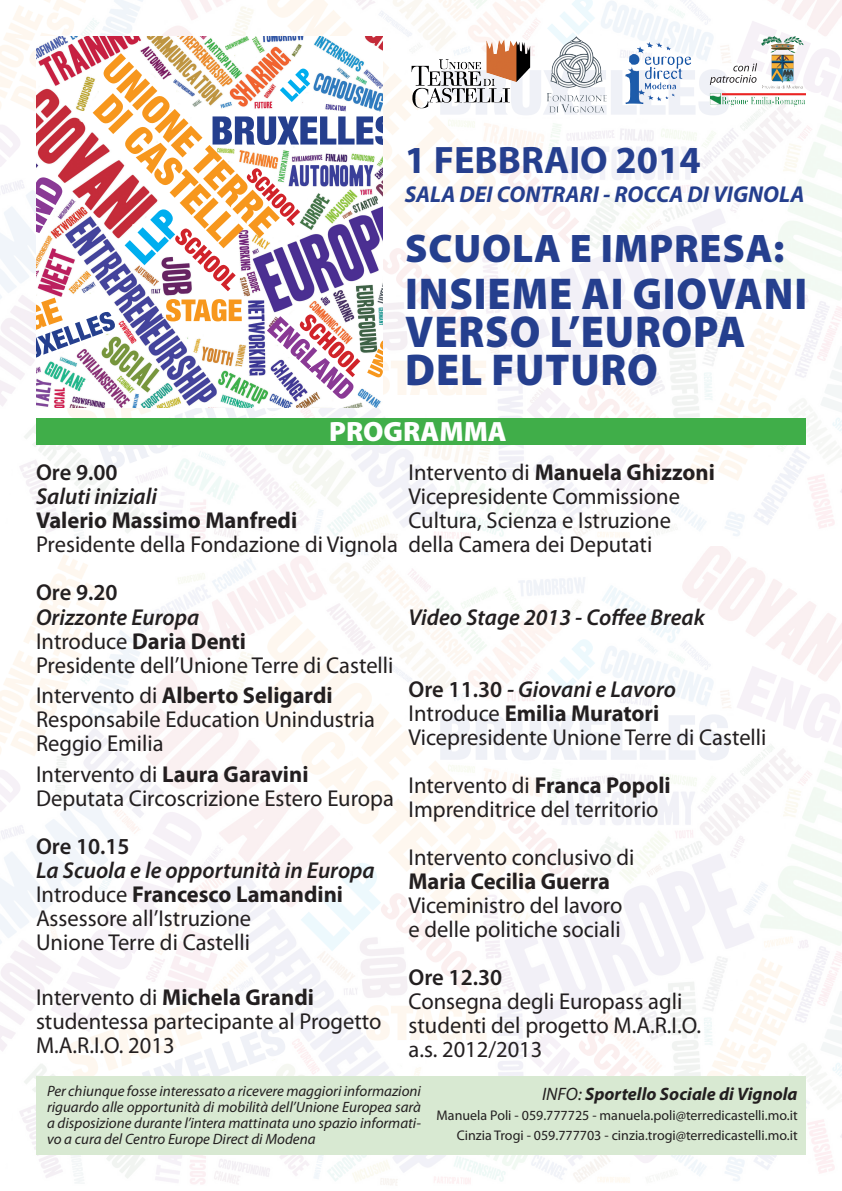
<style>
.page{position:relative;width:842px;height:1191px;background:#fff}
.page>*{position:absolute;margin:0;border:0;box-sizing:border-box;transform-origin:0 0}
.t1{font:900 44.8px "Myriad Pro";letter-spacing:.02em;color:#253f8e;scale:.94 1}
.t2{font:900 40px "Myriad Pro";letter-spacing:.02em;color:#253f8e}
.t3{font:700 38.4px "Myriad Pro";color:#253f8e}
.t4{font:900 28px "Myriad Pro";color:#fff}
.t5{font:23px/24px "Myriad Pro";color:#231f20}
.t6{font:700 23px "Myriad Pro";color:#231f20}
.t7{font:italic 600 23px "Myriad Pro";color:#231f20}
.t8{font:600 23px "Myriad Pro";color:#231f20}
.t9{font:italic 700 23px "Myriad Pro";color:#253f8e}
.t10{font:italic 700 18px "Myriad Pro";color:#231f20}
.t11{font:italic 15px/16px "Myriad Pro";color:#231f20;text-align:justify}
.t12{font:14px "Myriad Pro";color:#231f20}
.s1{font-weight:400}
.s2{font-style:normal}
.s3{font-weight:700}
</style>
<div class="page">
<div style="left:0;top:0;width:842px;height:1191px;background:linear-gradient(to right,#fcfafb,#fbfafb)"></div>
<svg style="left:0;top:0;width:842px;height:518px"></svg>
<div style="left:36px;top:418px;width:770px;height:27px;background:#40ae49"></div>
<div style="left:36px;top:1076px;width:770px;height:79px;background:#d8e9d2"></div>
<p class="t3" style="left:405px;top:135px;width:297px">1 FEBBRAIO 2014</p>
<p class="t9" style="left:405px;top:179px;width:401px">SALA DEI CONTRARI - ROCCA DI VIGNOLA</p>
<p class="t2" style="left:405px;top:222px;width:381px">SCUOLA E IMPRESA:</p>
<p class="t1" style="left:405px;top:264px;width:429px">INSIEME AI GIOVANI</p>
<p class="t1" style="left:405px;top:302px;width:364px">VERSO L’EUROPA</p>
<p class="t1" style="left:405px;top:340px;width:270px">DEL FUTURO</p>
<p class="t4" style="left:329px;top:413px;width:179px">PROGRAMMA</p>
<p class="t8" style="left:36px;top:458px;width:83px">Ore 9.00</p>
<p class="t7" style="left:36px;top:482px;width:122px">Saluti iniziali</p>
<p class="t6" style="left:36px;top:506px;width:263px">Valerio Massimo Manfredi</p>
<p class="t5" style="left:36px;top:532px;width:363px">Presidente della Fondazione di Vignola</p>
<p class="t8" style="left:36px;top:578px;width:83px">Ore 9.20</p>
<p class="t7" style="left:36px;top:602px;width:165px">Orizzonte Europa</p>
<p class="t6" style="left:36px;top:626px;width:212px"><span class="s1">Introduce</span> Daria Denti</p>
<p class="t5" style="left:36px;top:652px;width:359px">Presidente dell’Unione Terre di Castelli</p>
<p class="t6" style="left:36px;top:680px;width:298px"><span class="s1">Intervento di</span> Alberto Seligardi</p>
<p class="t5" style="left:36px;top:707px;width:340px">Responsabile Education Unindustria</p>
<p class="t5" style="left:36px;top:731px;width:129px">Reggio Emilia</p>
<p class="t6" style="left:36px;top:759px;width:274px"><span class="s1">Intervento di</span> Laura Garavini</p>
<p class="t5" style="left:36px;top:786px;width:359px">Deputata Circoscrizione Estero Europa</p>
<p class="t8" style="left:36px;top:832px;width:95px">Ore 10.15</p>
<p class="t7" style="left:36px;top:856px;width:340px">La Scuola e le opportunità in Europa</p>
<p class="t6" style="left:36px;top:879px;width:309px"><span class="s1">Introduce</span> Francesco Lamandini</p>
<p class="t5" style="left:36px;top:906px;width:217px">Assessore all’Istruzione</p>
<p class="t5" style="left:36px;top:930px;width:215px">Unione Terre di Castelli</p>
<p class="t6" style="left:36px;top:982px;width:279px"><span class="s1">Intervento di</span> Michela Grandi</p>
<p class="t5" style="left:36px;top:1009px;width:347px">studentessa partecipante al Progetto<br>M.A.R.I.O. 2013</p>
<p class="t6" style="left:408px;top:458px;width:308px"><span class="s1">Intervento di</span> Manuela Ghizzoni</p>
<p class="t5" style="left:408px;top:484px;width:273px">Vicepresidente Commissione</p>
<p class="t5" style="left:408px;top:508px;width:264px">Cultura, Scienza e Istruzione</p>
<p class="t5" style="left:408px;top:532px;width:245px">della Camera dei Deputati</p>
<p class="t7" style="left:408px;top:602px;width:298px">Video Stage 2013 - Coffee Break</p>
<p class="t7" style="left:408px;top:674px;width:269px"><span class="s2">Ore 11.30</span> - Giovani e Lavoro</p>
<p class="t6" style="left:408px;top:698px;width:252px"><span class="s1">Introduce</span> Emilia Muratori</p>
<p class="t5" style="left:408px;top:724px;width:360px">Vicepresidente Unione Terre di Castelli</p>
<p class="t5" style="left:408px;top:772px;width:264px">Intervento di <span class="s3">Franca Popoli</span></p>
<p class="t5" style="left:408px;top:796px;width:252px">Imprenditrice del territorio</p>
<p class="t5" style="left:408px;top:844px;width:228px">Intervento conclusivo di</p>
<p class="t6" style="left:408px;top:866px;width:203px">Maria Cecilia Guerra</p>
<p class="t5" style="left:408px;top:892px;width:215px">Viceministro del lavoro</p>
<p class="t5" style="left:408px;top:916px;width:214px">e delle politiche sociali</p>
<p class="t8" style="left:408px;top:962px;width:95px">Ore 12.30</p>
<p class="t5" style="left:408px;top:988px;width:275px">Consegna degli Europass agli</p>
<p class="t5" style="left:408px;top:1012px;width:294px">studenti del progetto M.A.R.I.O.</p>
<p class="t5" style="left:408px;top:1036px;width:135px">a.s. 2012/2013</p>
<p class="t11" style="left:47px;top:1083px;width:375px">Per chiunque fosse interessato a ricevere maggiori informazioni riguardo alle opportunità di mobilità dell’Unione Europea sarà a disposizione durante l’intera mattinata uno spazio informati&shy;vo a cura del Centro Europe Direct di Modena</p>
<p class="t10" style="left:542px;top:1082px;width:257px"><span class="s1">INFO:</span> Sportello Sociale di Vignola</p>
<p class="t12" style="left:437px;top:1106px;width:362px">Manuela Poli - 059.777725 - manuela.poli@terredicastelli.mo.it</p>
<p class="t12" style="left:457px;top:1126px;width:342px">Cinzia Trogi - 059.777703 - cinzia.trogi@terredicastelli.mo.it</p>
</div>
